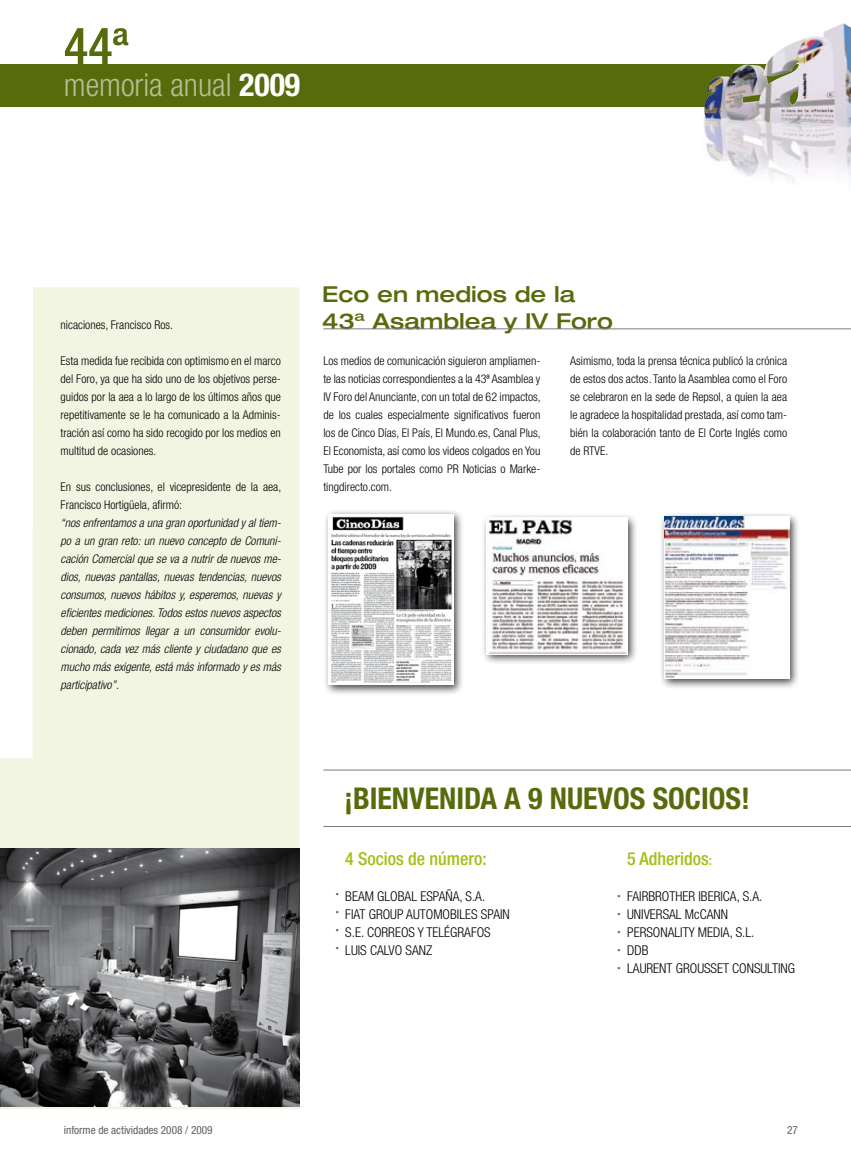
<style>
.page{position:relative;width:851px;height:1170px;background:#fff}
.page>*{position:absolute;margin:0;border:0;box-sizing:border-box;transform-origin:0 0}
.t1{font:500 condensed 50.85px "Helvetica Neue LT Std";color:#576b0d}
.t2{font:300 condensed 31.8px "Helvetica Neue LT Std";color:#b7c093}
.t3{font:700 condensed 30px "Helvetica Neue LT Std";color:#576b0d}
.t4{font:500 expanded 21.9px/26.4px "Helvetica Neue";color:#576b0d}
.t5{font:300 condensed 21px/18px "Helvetica Neue LT Std";color:#5f6063;text-align:justify}
.t6{font:500 condensed 18px "Helvetica Neue LT Std";color:#a5be16}
.t7{font:300 condensed 13.5px/18px "Helvetica Neue";color:#000}
.t8{font:300 condensed 12px/18px "Helvetica Neue";color:#000;text-align:justify}
.t9{font:italic 300 condensed 12px/18px "Helvetica Neue";color:#000;text-align:justify}
.t10{font:condensed 11.25px "Helvetica Neue LT Std";color:#5f6063}
.s1{font-weight:700;color:#fff}
.s2{font-size:13.5px}
</style>
<div class="page">
<div style="left:0;top:64px;width:850px;height:42px;background:#576b0d"></div>
<img style="left:685px;top:23px;width:165px;height:158px">
<svg style="left:0;top:287px;width:299px;height:822px;background:#f2f5e4"></svg>
<hr style="left:323px;top:769px;width:527px;height:1px;background:#7b7c7e">
<hr style="left:323px;top:826px;width:527px;height:1px;background:#7b7c7e">
<img style="left:0;top:848px;width:299px;height:258px">
<div style="left:481px;top:512px;width:163px;height:160px;background:#000;opacity:.75"></div>
<img style="left:486px;top:518px;width:141px;height:136px">
<div style="left:323px;top:509px;width:162px;height:198px;background:#000;opacity:.75"></div>
<img style="left:328px;top:514px;width:125px;height:170px">
<div style="left:659px;top:511px;width:162px;height:199px;background:#000;opacity:.75"></div>
<img style="left:664px;top:517px;width:125px;height:161px">
<hr style="left:323px;top:328px;width:527px;height:1px;background:#7b7c7e">
<h1 class="t1" style="left:64px;top:16px;width:66px">44ª</h1>
<h2 class="t2" style="left:64px;top:66px;width:238px">memoria anual <span class="s1">2009</span></h2>
<p class="t8" style="left:61px;top:315px;width:114px">nicaciones, Francisco Ros.</p>
<p class="t8" style="left:61px;top:351px;width:222px">Esta medida fue recibida con optimismo en el marco del Foro, ya que ha sido uno de los objetivos perse&shy;guidos por la aea a lo largo de los últimos años que repetitivamente se le ha comunicado a la Adminis&shy;tración así como ha sido recogido por los medios en multitud de ocasiones.</p>
<p class="t8" style="left:61px;top:477px;width:222px">En sus conclusiones, el vicepresidente de la aea,<br>Francisco Hortigüela, afirmó:</p>
<p class="t9" style="left:61px;top:513px;width:222px">“nos enfrentamos a una gran oportunidad y al tiem&shy;po a un gran reto: un nuevo concepto de Comuni&shy;cación Comercial que se va a nutrir de nuevos me&shy;dios, nuevas pantallas, nuevas tendencias, nuevos consumos, nuevos hábitos y, esperemos, nuevas y eficientes mediciones. Todos estos nuevos aspectos deben permitirnos llegar a un consumidor evolu&shy;cionado, cada vez más cliente y ciudadano que es mucho más exigente, está más informado y es más participativo”.</p>
<h3 class="t4" style="left:322px;top:281px;width:292px">Eco en medios de la<br>43ª Asamblea y IV Foro</h3>
<p class="t8" style="left:323px;top:351px;width:219px">Los medios de comunicación siguieron ampliamen&shy;te las noticias correspondientes a la 43ª Asamblea y IV Foro del Anunciante, con un total de 62 impactos, de los cuales especialmente significativos fueron los de Cinco Días, El País, El Mundo.es, Canal Plus, El Economista, así como los videos colgados en You Tube por los portales como PR Noticias o Marke&shy;tingdirecto.com.</p>
<p class="t8" style="left:570px;top:351px;width:218px">Asimismo, toda la prensa técnica publicó la crónica de estos dos actos. Tanto la Asamblea como el Foro se celebraron en la sede de Repsol, a quien la aea le agradece la hospitalidad prestada, así como tam&shy;bién la colaboración tanto de El Corte Inglés como de RTVE.</p>
<h3 class="t3" style="left:344px;top:779px;width:407px">¡BIENVENIDA A 9 NUEVOS SOCIOS!</h3>
<h3 class="t6" style="left:345px;top:847px;width:143px">4 Socios de número:</h3>
<p class="t7" style="left:345px;top:886px;width:166px">BEAM GLOBAL ESPAÑA, S.A.<br>FIAT GROUP AUTOMOBILES SPAIN<br>S.E. CORREOS Y TELÉGRAFOS<br>LUIS CALVO SANZ</p>
<h3 class="t6" style="left:627px;top:847px;width:86px">5 Adheridos<span class="s2">:</span></h3>
<p class="t7" style="left:627px;top:886px;width:169px">FAIRBROTHER IBERICA, S.A.<br>UNIVERSAL McCANN<br>PERSONALITY MEDIA, S.L.<br>DDB<br>LAURENT GROUSSET CONSULTING</p>
<h3 class="t5" style="left:334px;top:884px;width:7px">· · · ·</h3>
<h3 class="t5" style="left:616px;top:886px;width:7px">· · · · ·</h3>
<p class="t10" style="left:64px;top:1123px;width:150px">informe de actividades 2008 / 2009</p>
<p class="t10" style="left:787px;top:1123px;width:12px">27</p>
</div>
